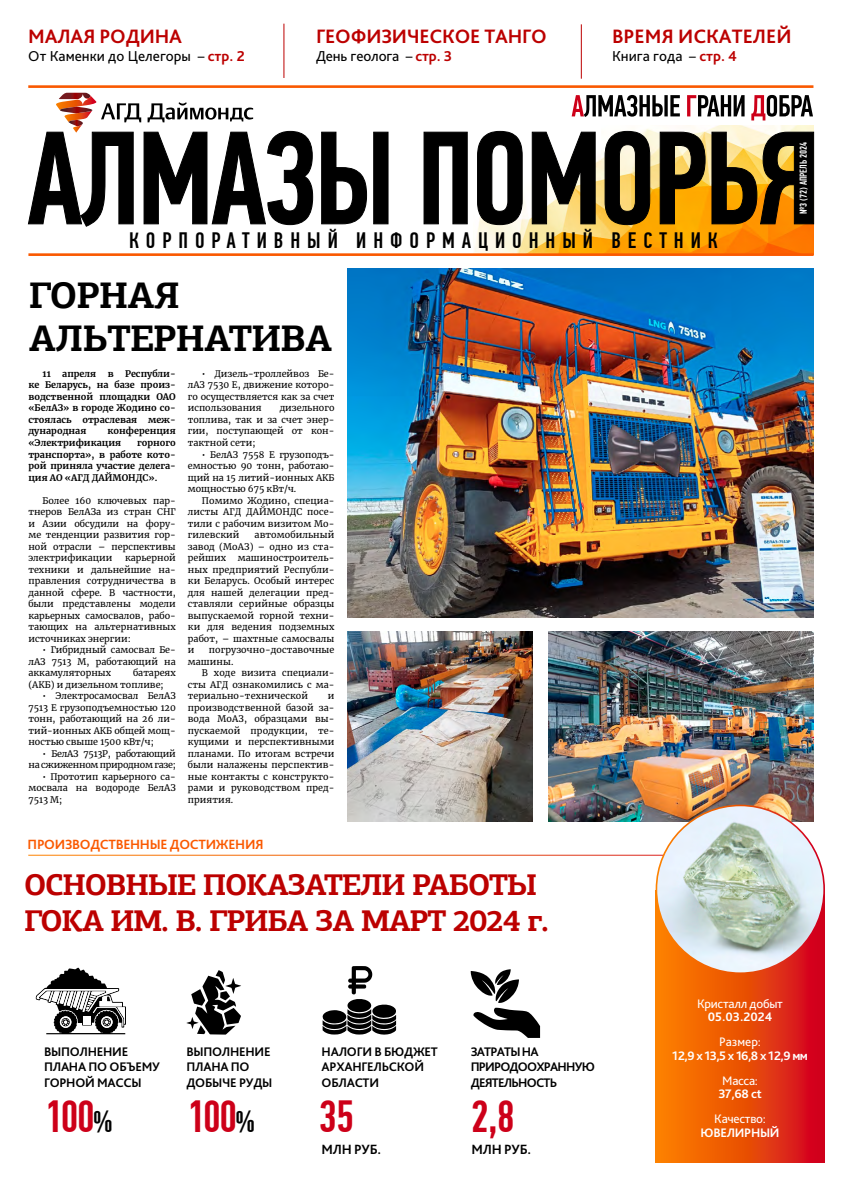
<style>
.page{position:relative;width:842px;height:1191px;background:#fff}
.page>*{position:absolute;margin:0;border:0;box-sizing:border-box;transform-origin:0 0}
.t1{font:500 45px "PF Din Text Comp Pro";letter-spacing:-.04em;color:#cd0019}
.t2{font:700 37px/42.7px "PF Agora Slab Pro";letter-spacing:-.02em;color:#000}
.t3{font:700 30px/36px "PF Agora Slab Pro";letter-spacing:-.04em;color:#bc0000}
.t4{font:500 22.3px "PF Din Text Comp Pro";letter-spacing:.31em;color:#000}
.t5{font:700 20.3px "Bliss Pro";letter-spacing:-.01em;color:#bc0000}
.t6{font:15px "Bliss Pro";color:#000}
.t7{font:700 14px "Bliss Pro";letter-spacing:-.02em;color:#fa5900}
.t8{font:700 14px "Bliss Pro";letter-spacing:-.02em;color:#000}
.t9{font:700 13px/15.6px "Bliss Pro";letter-spacing:-.02em;color:#000}
.t10{font:700 12.9px "Bliss Pro";letter-spacing:-.01em;color:#fff}
.t11{font:12.9px "Bliss Pro";letter-spacing:-.02em;color:#fff}
.t12{font:500 10px "PF Din Text Comp Pro";color:#fff}
.t13{font:9px/11.5px "Merriweather";color:#000;text-align:justify}
.t14{font:700 9px/11.5px "Merriweather";color:#000;text-align:justify}
.t15{font:9px/11.5px "Merriweather";letter-spacing:-.03em;color:#000;text-align:right}
.s1{font-weight:700;color:#bc0000}
.s2{font-size:30px;color:#000}
</style>
<div class="page">
<img style="left:549px;top:632px;width:264px;height:189px">
<svg style="left:656px;top:898px;width:169px;height:264px;background:#e8480a"></svg>
<img style="left:474px;top:125px;width:340px;height:128px">
<svg style="left:28px;top:131px;width:786px;height:95px"></svg>
<hr style="left:28px;top:253px;width:786px;height:3px;background:#fa5900">
<hr style="left:28px;top:85px;width:785px;height:3px;background:#fa5900">
<svg style="left:751px;top:95px;width:62px;height:25px"></svg>
<svg style="left:687px;top:95px;width:58px;height:21px"></svg>
<svg style="left:572px;top:95px;width:108px;height:22px"></svg>
<svg style="left:148px;top:102px;width:105px;height:20px"></svg>
<svg style="left:56px;top:93px;width:85px;height:40px"></svg>
<hr style="left:284px;top:24px;width:1px;height:54px;background:#bc0000">
<hr style="left:581px;top:24px;width:1px;height:55px;background:#bc0000">
<img style="left:656px;top:805px;width:168px;height:168px;border-radius:84px">
<svg style="left:36px;top:967px;width:90px;height:67px"></svg>
<svg style="left:186px;top:970px;width:55px;height:64px"></svg>
<svg style="left:471px;top:969px;width:69px;height:69px"></svg>
<svg style="left:322px;top:966px;width:75px;height:69px"></svg>
<img style="left:347px;top:268px;width:466px;height:350px">
<img style="left:347px;top:631px;width:186px;height:190px">
<h3 class="t5" style="left:28px;top:24px;width:155px">МАЛАЯ РОДИНА</h3>
<h3 class="t6" style="left:28px;top:47px;width:218px">От Каменки до Целегоры – <span class="s1">стр. 2</span></h3>
<h3 class="t5" style="left:316px;top:23px;width:232px">ГЕОФИЗИЧЕСКОЕ ТАНГО</h3>
<h3 class="t6" style="left:316px;top:46px;width:137px">День геолога – <span class="s1">стр. 3</span></h3>
<h3 class="t5" style="left:612px;top:24px;width:181px">ВРЕМЯ ИСКАТЕЛЕЙ</h3>
<h3 class="t6" style="left:612px;top:47px;width:127px">Книга года – <span class="s1">стр. 4</span></h3>
<h3 class="t4" style="left:129px;top:227px;width:590px">КОРПОРАТИВНЫЙ ИНФОРМАЦИОННЫЙ ВЕСТНИК</h3>
<h2 class="t2" style="left:29px;top:273px;width:305px">ГОРНАЯ<br>АЛЬТЕРНАТИВА</h2>
<p class="t13" style="left:188px;top:368px;width:148px;text-indent:14px">• Дизель-троллейвоз Бе&shy;лАЗ 7530 Е, движение которо&shy;го осуществляется как за счет использования</p>
<p class="t14" style="left:28px;top:368px;width:149px;text-indent:97px">Республи&shy;ке Беларусь, на базе произ&shy;водственной площадки ОАО «БелАЗ» в городе Жодино со&shy;стоялась отраслевая меж&shy;дународная</p>
<p class="t14" style="left:43px;top:368px;width:10px">11</p>
<p class="t14" style="left:62px;top:368px;width:36px">апреля</p>
<p class="t14" style="left:108px;top:368px;width:7px">в</p>
<p class="t13" style="left:188px;top:402px;width:148px;text-indent:92px">дизельного топлива, так и за счет энер&shy;гии, поступающей от кон&shy;тактной сети;</p>
<p class="t13" style="left:188px;top:448px;width:148px;text-indent:14px">• БелАЗ 7558 Е грузоподъ&shy;емностью 90 тонн, работаю&shy;щий на 15 литий-ионных АКБ мощностью 675 кВт/ч.</p>
<p class="t13" style="left:188px;top:494px;width:148px;text-indent:14px">Помимо Жодино, специа&shy;листы АГД ДАЙМОНДС посе&shy;тили с рабочим визитом Мо&shy;гилевский</p>
<p class="t14" style="left:28px;top:425px;width:149px;text-indent:79px">конференция «Электрификация</p>
<p class="t14" style="left:28px;top:437px;width:149px;text-indent:109px">горного транспорта», в работе кото&shy;рой приняла участие делега&shy;ция АО «АГД ДАЙМОНДС».</p>
<p class="t13" style="left:28px;top:494px;width:149px;text-indent:14px">Более 160 ключевых пар&shy;тнеров БелАЗа из стран СНГ и Азии обсудили на фору&shy;ме тенденции развития гор&shy;ной отрасли – перспективы электрификации</p>
<p class="t13" style="left:188px;top:529px;width:148px;text-indent:67px">автомобильный завод (МоАЗ) – одно из ста&shy;рейших</p>
<p class="t13" style="left:28px;top:552px;width:149px;text-indent:97px">карьерной техники и дальнейшие на&shy;правления сотрудничества в данной сфере. В частности, были представлены модели карьерных самосвалов, рабо&shy;тающих на альтернативных источниках энергии:</p>
<p class="t13" style="left:28px;top:644px;width:149px;text-indent:14px">• Гибридный самосвал Бе&shy;лАЗ 7513 М, работающий на аккамуляторных</p>
<p class="t13" style="left:188px;top:552px;width:148px;text-indent:50px">машиностроитель&shy;ных предприятий Республи&shy;ки Беларусь. Особый интерес для нашей делегации пред&shy;ставляли серийные образцы выпускаемой горной техни&shy;ки для ведения подземных работ, – шахтные самосвалы и</p>
<p class="t13" style="left:188px;top:644px;width:148px;text-indent:21px">погрузочно-доставочные машины.</p>
<p class="t13" style="left:188px;top:667px;width:148px;text-indent:14px">В ходе визита специали&shy;сты АГД ознакомились с ма&shy;териально-технической</p>
<p class="t13" style="left:28px;top:667px;width:149px;text-indent:105px">батареях (АКБ) и дизельном топливе;</p>
<p class="t13" style="left:28px;top:690px;width:149px;text-indent:14px">• Электросамосвал БелАЗ 7513 Е грузоподъемностью 120 тонн, работающий на 26 ли&shy;тий-ионных АКБ общей мощ&shy;ностью свыше 1500 кВт/ч;</p>
<p class="t15" style="left:28px;top:747px;width:149px">• БелАЗ 7513Р, работающий<br>на сжиженном природном газе;</p>
<p class="t13" style="left:28px;top:770px;width:149px;text-indent:14px">• Прототип карьерного са&shy;мосвала на водороде БелАЗ 7513 М;</p>
<p class="t13" style="left:188px;top:690px;width:148px;text-indent:140px">и производственной базой за&shy;вода МоАЗ, образцами вы&shy;пускаемой продукции, те&shy;кущими и перспективными планами. По итогам встречи были налажены перспектив&shy;ные контакты с конструкто&shy;рами и руководством пред&shy;приятия.</p>
<h3 class="t7" style="left:28px;top:835px;width:238px">ПРОИЗВОДСТВЕННЫЕ ДОСТИЖЕНИЯ</h3>
<h3 class="t3" style="left:24px;top:866px;width:526px">ОСНОВНЫЕ ПОКАЗАТЕЛИ РАБОТЫ<br>ГОКА ИМ. В. ГРИБА ЗА МАРТ 2024 г.</h3>
<p class="t12" style="left:798px;top:214px;width:73px;rotate:-90deg">№3 (72) апрель 2024</p>
<h3 class="t9" style="left:44px;top:1043px;width:17px">Выполнение плана</h3>
<h3 class="t9" style="left:186px;top:1043px;width:17px">Выполнение плана</h3>
<h3 class="t9" style="left:89px;top:1058px;width:73px">по объему</h3>
<h3 class="t9" style="left:44px;top:1074px;width:10px">горной</h3>
<h3 class="t9" style="left:97px;top:1074px;width:10px">массы</h3>
<h1 class="t1" style="left:44px;top:1090px;width:70px">100<span class="s2">%</span></h1>
<h1 class="t1" style="left:186px;top:1090px;width:70px">100<span class="s2">%</span></h1>
<h3 class="t9" style="left:231px;top:1058px;width:10px">по</h3>
<h3 class="t9" style="left:186px;top:1074px;width:35px">добыче</h3>
<h3 class="t9" style="left:239px;top:1074px;width:25px">руды</h3>
<h3 class="t9" style="left:322px;top:1043px;width:19px">Налоги</h3>
<h3 class="t9" style="left:374px;top:1043px;width:40px">в бюджет</h3>
<h3 class="t9" style="left:322px;top:1058px;width:32px">Архангел</h3>
<h3 class="t9" style="left:382px;top:1058px;width:17px">ьской</h3>
<h3 class="t9" style="left:322px;top:1074px;width:26px">области</h3>
<h1 class="t1" style="left:319px;top:1090px;width:37px">35</h1>
<h1 class="t1" style="left:471px;top:1090px;width:46px">2,8</h1>
<h3 class="t9" style="left:471px;top:1043px;width:15px">Затраты</h3>
<h3 class="t9" style="left:522px;top:1043px;width:9px">на</h3>
<h3 class="t9" style="left:471px;top:1058px;width:10px">природоо</h3>
<h3 class="t9" style="left:536px;top:1058px;width:16px">хранн</h3>
<h3 class="t9" style="left:575px;top:1058px;width:22px">ую</h3>
<h3 class="t9" style="left:471px;top:1074px;width:8px">деятел</h3>
<h3 class="t9" style="left:512px;top:1074px;width:16px">ьност</h3>
<h3 class="t9" style="left:550px;top:1074px;width:9px">ь</h3>
<h3 class="t8" style="left:322px;top:1141px;width:61px">МЛН РУБ.</h3>
<h3 class="t8" style="left:472px;top:1141px;width:61px">МЛН РУБ.</h3>
<h3 class="t11" style="left:697px;top:995px;width:87px">Кристалл добыт</h3>
<h3 class="t10" style="left:708px;top:1009px;width:66px">05.03.2024</h3>
<h3 class="t11" style="left:719px;top:1034px;width:43px">Размер:</h3>
<h3 class="t10" style="left:672px;top:1047px;width:137px">12,9 х 13,5 х 16,8 х 12,9 мм</h3>
<h3 class="t11" style="left:722px;top:1072px;width:37px">Масса:</h3>
<h3 class="t10" style="left:718px;top:1086px;width:45px">37,68 сt</h3>
<h3 class="t11" style="left:714px;top:1111px;width:53px">Качество:</h3>
<h3 class="t10" style="left:700px;top:1124px;width:22px">ювелирный</h3>
</div>
